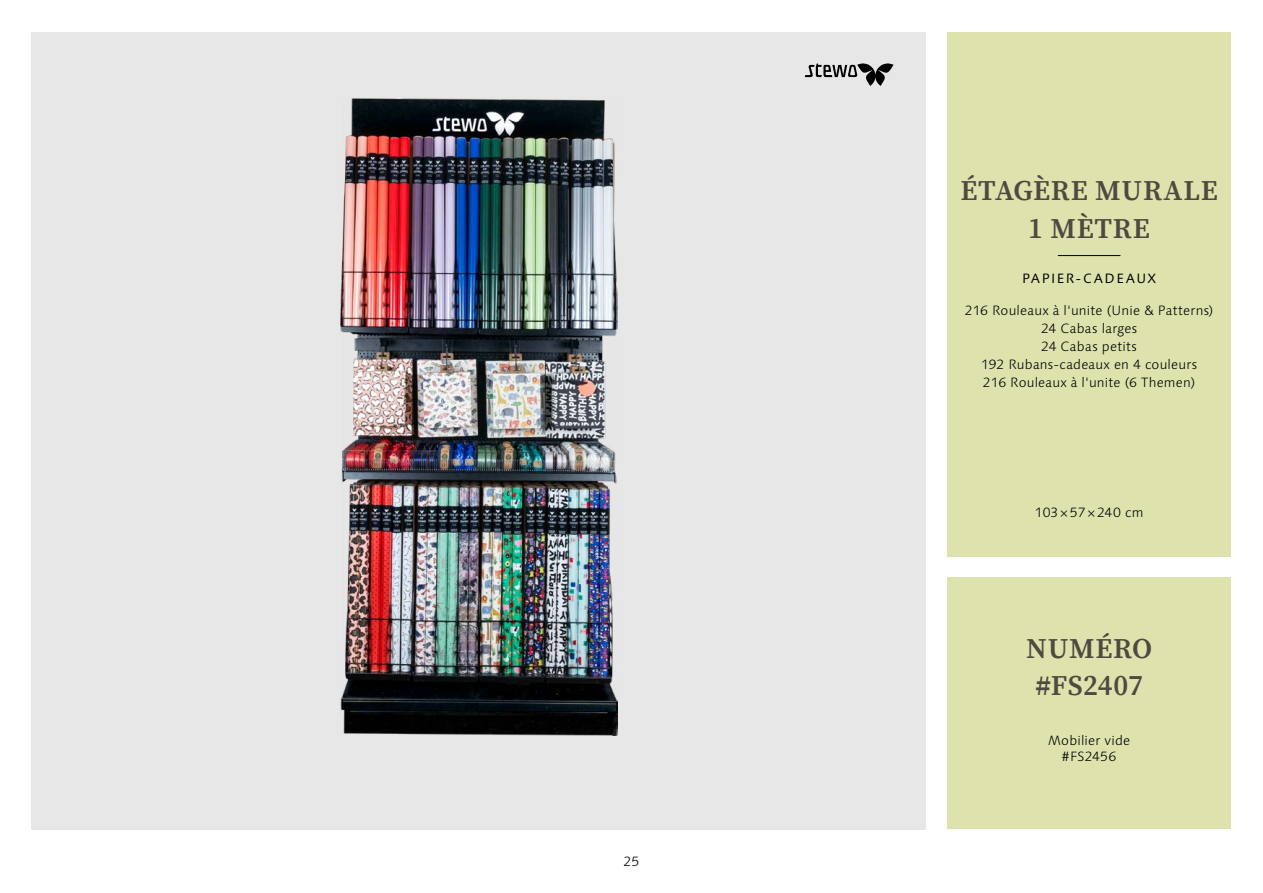
<style>
.page{position:relative;width:1263px;height:893px;background:#fff}
.page>*{position:absolute;margin:0;border:0;box-sizing:border-box;transform-origin:0 0}
.t1{font:600 28.5px/37.5px "Source Serif Pro";letter-spacing:.02em;color:#4e4a40;text-align:center}
.t2{font:300 13.5px/18px "Linotype Syntax";letter-spacing:.015em;color:#000;text-align:center}
.t3{font:13.5px "Linotype Syntax";letter-spacing:.11em;color:#000}
</style>
<div class="page">
<div style="left:32px;top:32px;width:894px;height:797px;background:#e7e7e7"></div>
<div style="left:947px;top:32px;width:284px;height:524px;background:#dee3ae"></div>
<div style="left:947px;top:578px;width:284px;height:251px;background:#dee3ae"></div>
<img style="left:341px;top:98px;width:276px;height:638px">
<hr style="left:1058px;top:255px;width:62px;height:1px;background:#000">
<svg style="left:805px;top:63px;width:88px;height:23px"></svg>
<p class="t2" style="left:623px;top:852px;width:17px">25</p>
<h1 class="t1" style="left:960px;top:172px;width:259px">ÉTAGÈRE MURALE<br>1 MÈTRE</h1>
<p class="t3" style="left:1022px;top:271px;width:136px">PAPIER-CADEAUX</p>
<p class="t2" style="left:965px;top:301px;width:250px">216 Rouleaux à l'unite (Unie &amp; Patterns)<br>24 Cabas larges<br>24 Cabas petits<br>192 Rubans-cadeaux en 4 couleurs<br>216 Rouleaux à l'unite (6 Themen)</p>
<p class="t2" style="left:1035px;top:504px;width:110px">103×57×240 cm</p>
<h1 class="t1" style="left:1026px;top:629px;width:127px">NUMÉRO #FS2407</h1>
<p class="t2" style="left:1048px;top:732px;width:83px;line-height:16.2px">Mobilier vide #FS2456</p>
</div>
